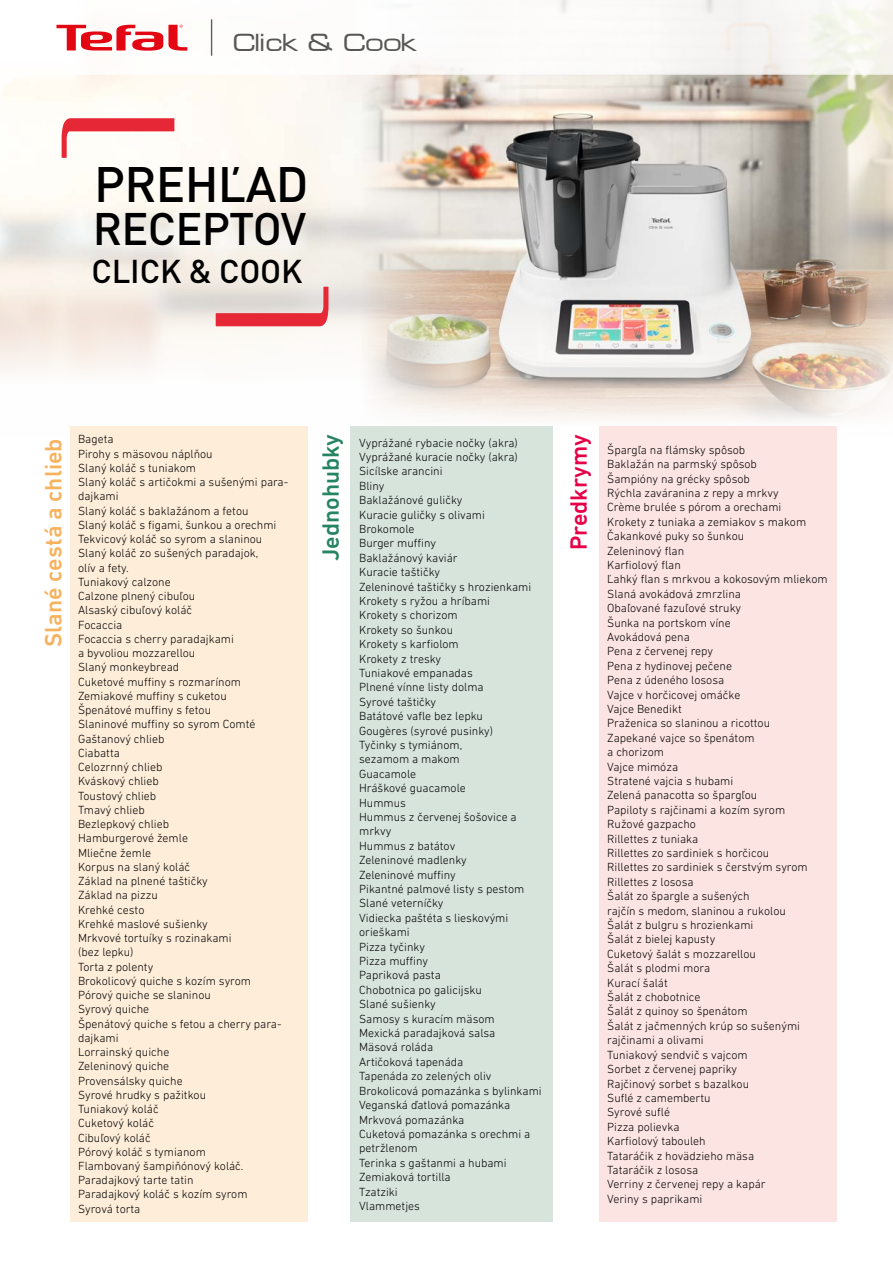
<style>
.page{position:relative;width:893px;height:1263px;background:#fff}
.page>*{position:absolute;margin:0;border:0;box-sizing:border-box;transform-origin:0 0}
.t1{font:500 49.2px "DIN Pro";letter-spacing:-.015em;color:#000}
.t2{font:500 45px "DIN Pro";letter-spacing:-.015em;color:#000}
.t3{font:500 32.55px "DIN Pro";letter-spacing:-.005em;color:#000}
.t4{font:500 24px "DIN Next LT Pro";color:#f7b25e}
.t5{font:500 24px "DIN Next LT Pro";color:#268462}
.t6{font:500 24px "DIN Next LT Pro";color:#e50047}
.t7{font:expanded 23.55px "Tefal";color:#575756}
.t8{font:300 12px/14.4px "DIN Next LT Pro";color:#000}
</style>
<div class="page">
<img style="left:361px;top:180px;width:532px;height:245px">
<svg style="left:0;top:0;width:893px;height:180px"></svg>
<svg style="left:56px;top:25px;width:131px;height:26px"></svg>
<hr style="left:211px;top:19px;width:1px;height:37px;background:#606262">
<svg style="left:62px;top:118px;width:112px;height:40px"></svg>
<svg style="left:216px;top:287px;width:112px;height:39px;background:#e39d9f"></svg>
<div style="left:70px;top:426px;width:237px;height:795px;background:#feedd9"></div>
<div style="left:351px;top:426px;width:202px;height:795px;background:#d7e4dc"></div>
<div style="left:599px;top:426px;width:238px;height:795px;background:#fce4e2"></div>
<h3 class="t7" style="left:234px;top:26px;width:185px">Click &amp; Cook</h3>
<h1 class="t1" style="left:94px;top:151px;width:216px">PREHĽAD</h1>
<h2 class="t2" style="left:93px;top:198px;width:215px">RECEPTOV</h2>
<h3 class="t3" style="left:91px;top:249px;width:213px">CLICK &amp; COOK</h3>
<h3 class="t4" style="left:39px;top:647px;width:210px;rotate:-90deg">Slané cestá a chlieb</h3>
<h3 class="t5" style="left:317px;top:561px;width:128px;rotate:-90deg">Jednohubky</h3>
<h3 class="t6" style="left:565px;top:550px;width:117px;rotate:-90deg">Predkrymy</h3>
<p class="t8" style="left:78px;top:432px;width:212px">Bageta<br>Pirohy s mäsovou náplňou<br>Slaný koláč s tuniakom<br>Slaný koláč s artičokmi a sušenými para&shy;dajkami<br>Slaný koláč s baklažánom a fetou<br>Slaný koláč s figami, šunkou a orechmi<br>Tekvicový koláč so syrom a slaninou<br>Slaný koláč zo sušených paradajok,<br>olív a fety.<br>Tuniakový calzone<br>Calzone plnený cibuľou<br>Alsaský cibuľový koláč<br>Focaccia<br>Focaccia s cherry paradajkami<br>a byvoliou mozzarellou<br>Slaný monkeybread<br>Cuketové muffiny s rozmarínom<br>Zemiakové muffiny s cuketou<br>Špenátové muffiny s fetou<br>Slaninové muffiny so syrom Comté<br>Gaštanový chlieb<br>Ciabatta<br>Celozrnný chlieb<br>Kváskový chlieb<br>Toustový chlieb<br>Tmavý chlieb<br>Bezlepkový chlieb<br>Hamburgerové žemle<br>Mliečne žemle<br>Korpus na slaný koláč<br>Základ na plnené taštičky<br>Základ na pizzu<br>Krehké cesto<br>Krehké maslové sušienky<br>Mrkvové tortuíky s rozinakami<br>(bez lepku)<br>Torta z polenty<br>Brokolicový quiche s kozím syrom<br>Pórový quiche se slaninou<br>Syrový quiche<br>Špenátový quiche s fetou a cherry para&shy;dajkami<br>Lorrainský quiche<br>Zeleninový quiche<br>Provensálsky quiche<br>Syrové hrudky s pažitkou<br>Tuniakový koláč<br>Cuketový koláč<br>Cibuľový koláč<br>Pórový koláč s tymianom<br>Flambovaný šampiňónový koláč.<br>Paradajkový tarte tatin<br>Paradajkový koláč s kozím syrom<br>Syrová torta</p>
<p class="t8" style="left:359px;top:435px;width:184px">Vyprážané rybacie nočky (akra)<br>Vyprážané kuracie nočky (akra)<br>Sicílske arancini<br>Bliny<br>Baklažánové guličky<br>Kuracie guličky s olivami<br>Brokomole<br>Burger muffiny<br>Baklažánový kaviár<br>Kuracie taštičky<br>Zeleninové taštičky s hrozienkami<br>Krokety s ryžou a hríbami<br>Krokety s chorizom<br>Krokety so šunkou<br>Krokety s karfiolom<br>Krokety z tresky<br>Tuniakové empanadas<br>Plnené vínne listy dolma<br>Syrové taštičky<br>Batátové vafle bez lepku<br>Gougères (syrové pusinky)<br>Tyčinky s tymiánom,<br>sezamom a makom<br>Guacamole<br>Hráškové guacamole<br>Hummus<br>Hummus z červenej šošovice a mrkvy<br>Hummus z batátov<br>Zeleninové madlenky<br>Zeleninové muffiny<br>Pikantné palmové listy s pestom<br>Slané veterníčky<br>Vidiecka paštéta s lieskovými orieškami<br>Pizza tyčinky<br>Pizza muffiny<br>Papriková pasta<br>Chobotnica po galicijsku<br>Slané sušienky<br>Samosy s kuracím mäsom<br>Mexická paradajková salsa<br>Mäsová roláda<br>Artičoková tapenáda<br>Tapenáda zo zelených oliv<br>Brokolicová pomazánka s bylinkami<br>Veganská ďatlová pomazánka<br>Mrkvová pomazánka<br>Cuketová pomazánka s orechmi a petržlenom<br>Terinka s gaštanmi a hubami<br>Zemiaková tortilla<br>Tzatziki<br>Vlammetjes</p>
<p class="t8" style="left:607px;top:442px;width:222px">Špargľa na flámsky spôsob<br>Baklažán na parmský spôsob<br>Šampióny na grécky spôsob<br>Rýchla zaváranina z repy a mrkvy<br>Crème brulée s pórom a orechami<br>Krokety z tuniaka a zemiakov s makom<br>Čakankové puky so šunkou<br>Zeleninový flan<br>Karfiolový flan<br>Ľahký flan s mrkvou a kokosovým mliekom<br>Slaná avokádová zmrzlina<br>Obaľované fazuľové struky<br>Šunka na portskom víne<br>Avokádová pena<br>Pena z červenej repy<br>Pena z hydinovej pečene<br>Pena z údeného lososa<br>Vajce v horčicovej omáčke<br>Vajce Benedikt<br>Praženica so slaninou a ricottou<br>Zapekané vajce so špenátom<br>a chorizom<br>Vajce mimóza<br>Stratené vajcia s hubami<br>Zelená panacotta so špargľou<br>Papiloty s rajčinami a kozím syrom<br>Ružové gazpacho<br>Rillettes z tuniaka<br>Rillettes zo sardiniek s horčicou<br>Rillettes zo sardiniek s čerstvým syrom<br>Rillettes z lososa<br>Šalát zo špargle a sušených<br>rajčín s medom, slaninou a rukolou<br>Šalát z bulgru s hrozienkami<br>Šalát z bielej kapusty<br>Cuketový šalát s mozzarellou<br>Šalát s plodmi mora<br>Kurací šalát<br>Šalát z chobotnice<br>Šalát z quinoy so špenátom<br>Šalát z jačmenných krúp so sušenými rajčinami a olivami<br>Tuniakový sendvič s vajcom<br>Sorbet z červenej papriky<br>Rajčinový sorbet s bazalkou<br>Suflé z camembertu<br>Syrové suflé<br>Pizza polievka<br>Karfiolový tabouleh<br>Tataráčik z hovädzieho mäsa<br>Tataráčik z lososa<br>Verriny z červenej repy a kapár<br>Veriny s paprikami</p>
</div>
